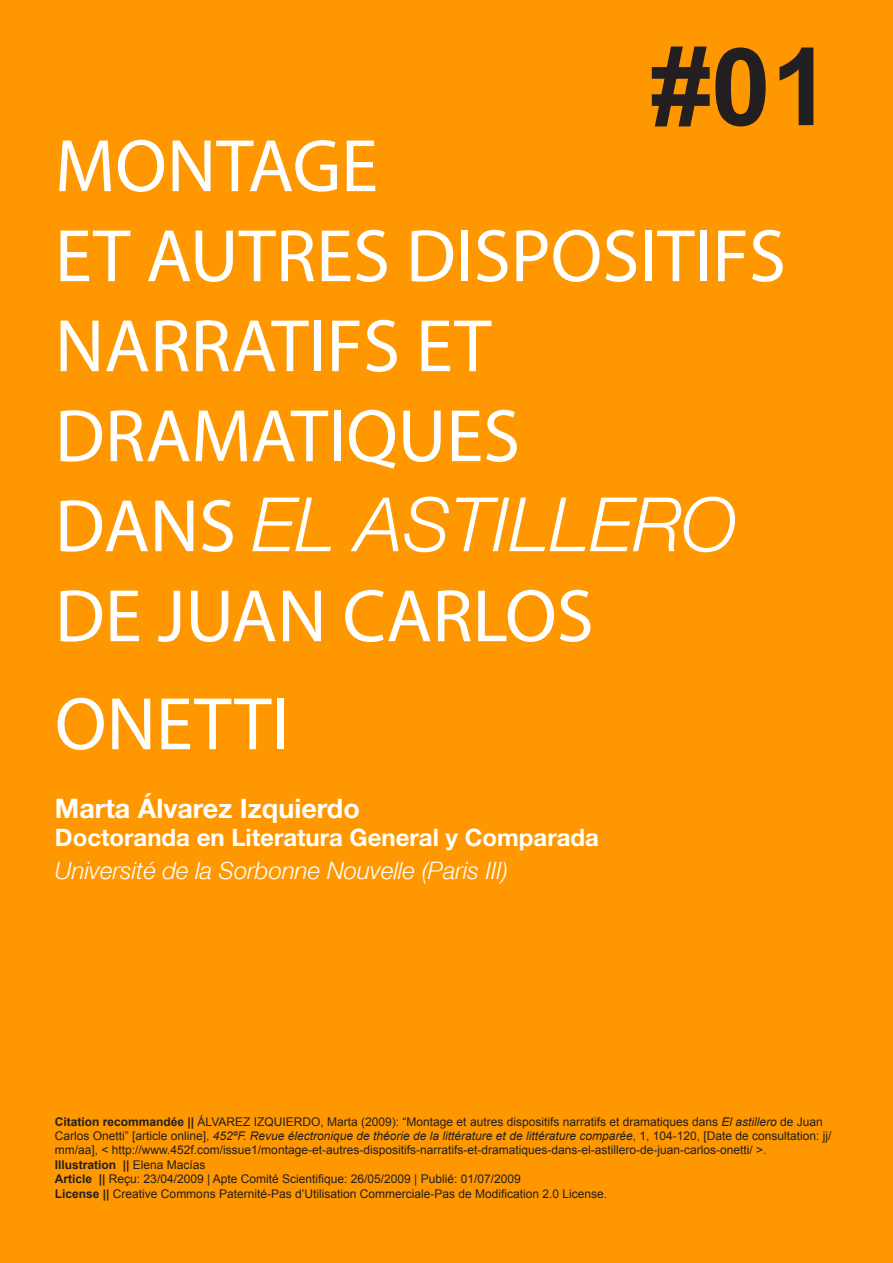
<style>
.page{position:relative;width:893px;height:1263px;background:#ff9800}
.page>*{position:absolute;margin:0;border:0;box-sizing:border-box;transform-origin:0 0}
.t1{font:700 108px "Arial";color:#231f20}
.t2{font:75px/90px "Myriad Pro";color:#fff}
.t3{font:italic 75px "Helvetica Neue";color:#fff}
.t4{font:700 27px "Helvetica Neue";color:#fff}
.t5{font:italic 24px "Helvetica Neue";color:#fff}
.t6{font:700 24px "Helvetica Neue";color:#fff}
.t7{font:12px/14.4px "Arial";color:#231f20}
.t8{font:700 12px "Arial";color:#231f20}
.s1{font-family:"Myriad Pro";font-style:normal}
.s2{font-weight:700}
.s3{font-style:italic}
.s4{font-weight:400}
</style>
<div class="page">
<p class="t1" style="left:651px;top:16px;width:182px">#01</p>
<p class="t2" style="left:55px;top:120px;width:325px">MONTAGE</p>
<p class="t2" style="left:55px;top:210px;width:733px">ET AUTRES DISPOSITIFS<br>NARRATIFS ET<br>DRAMATIQUES</p>
<p class="t3" style="left:55px;top:480px;width:683px"><span class="s1">DANS</span> EL ASTILLERO</p>
<p class="t2" style="left:55px;top:561px;width:540px;line-height:108px">DE JUAN CARLOS<br>ONETTI</p>
<p class="t4" style="left:55px;top:791px;width:306px">Marta Álvarez Izquierdo</p>
<p class="t6" style="left:55px;top:823px;width:545px">Doctoranda en Literatura General y Comparada</p>
<p class="t5" style="left:55px;top:856px;width:454px">Université de la Sorbonne Nouvelle (Paris III)</p>
<p class="t7" style="left:55px;top:1114px;width:778px"><span class="s2">Citation recommandée ||</span> ÁLVAREZ IZQUIERDO, Marta (2009): “Montage et autres dispositifs narratifs et dramatiques dans <span class="s3">El astillero</span> de Juan<br>Carlos Onetti” [article online], <span class="s3">452ºF. Revue électronique de théorie de la littérature et de littérature comparée</span>, 1, 104-120, [Date de consultation: jj/ mm/aa], &lt; http://www.452f.com/issue1/montage-et-autres-dispositifs-narratifs-et-dramatiques-dans-el-astillero-de-juan-carlos-onetti/ &gt;.</p>
<p class="t8" style="left:55px;top:1157px;width:152px">Illustration || <span class="s4">Elena Macías</span></p>
<p class="t7" style="left:55px;top:1172px;width:467px"><span class="s2">Article ||</span> Reçu: 23/04/2009 | Apte Comité Scientifique: 26/05/2009 | Publié: 01/07/2009</p>
<p class="t7" style="left:55px;top:1186px;width:554px"><span class="s2">License ||</span> Creative Commons Paternité-Pas d’Utilisation Commerciale-Pas de Modification 2.0 License.</p>
</div>
